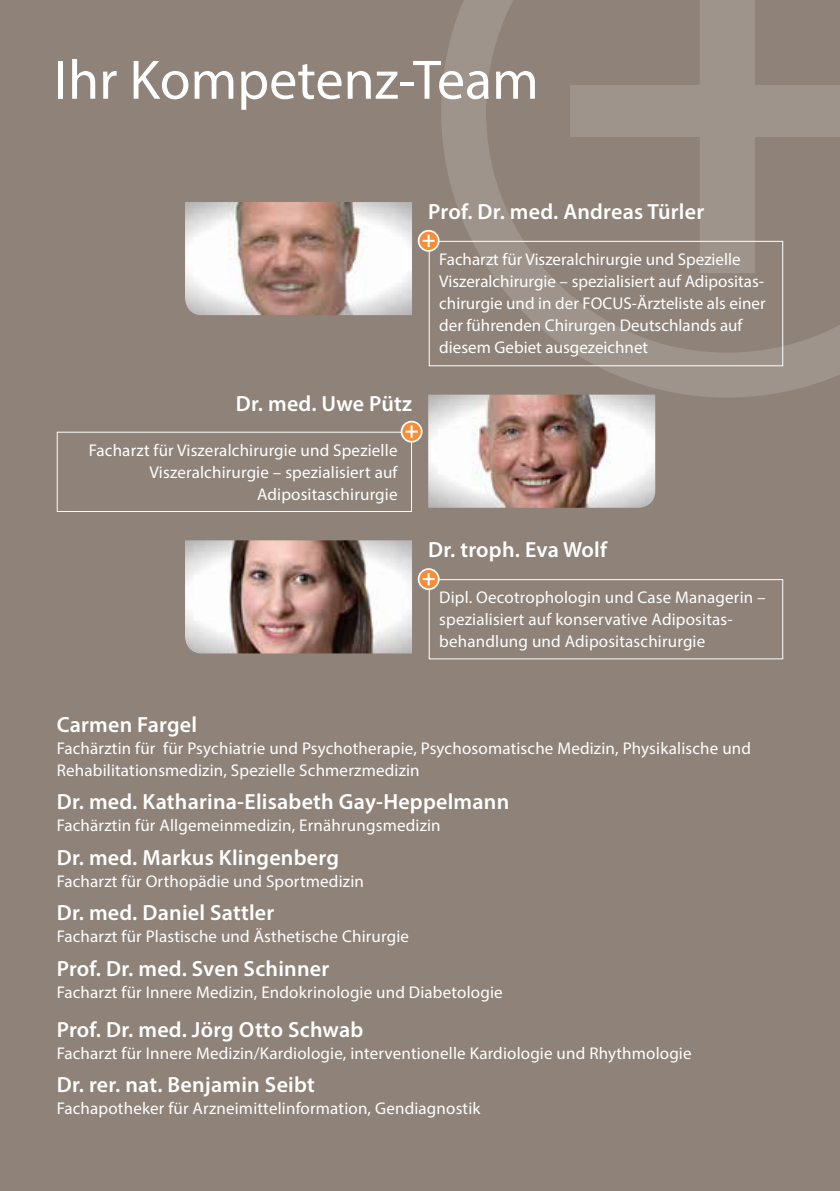
<style>
.page{position:relative;width:840px;height:1191px;background:#fff}
.page>*{position:absolute;margin:0;border:0;box-sizing:border-box;transform-origin:0 0}
.t1{font:56px "Myriad Pro";color:#fff}
.t2{font:600 22px "Myriad Pro";letter-spacing:.01em;color:#fff}
.t3{font:17px/22px "Myriad Pro";letter-spacing:.01em;color:#fff}
</style>
<div class="page">
<div style="left:0;top:0;width:839px;height:1191px;background:#8e8279"></div>
<svg style="left:441px;top:0;width:398px;height:397px"></svg>
<svg style="left:569px;top:0;width:270px;height:273px"></svg>
<img style="left:185px;top:202px;width:227px;height:113px">
<div style="left:428px;top:241px;width:354px;height:125px;border:1px solid #fff"></div>
<svg style="left:418px;top:231px;width:20px;height:20px"></svg>
<div style="left:417px;top:230px;width:22px;height:22px;border:2px solid #fff;border-radius:50%"></div>
<svg style="left:422px;top:235px;width:12px;height:12px"></svg>
<img style="left:428px;top:394px;width:227px;height:114px">
<div style="left:57px;top:432px;width:355px;height:80px;border:1px solid #fff"></div>
<svg style="left:401px;top:421px;width:20px;height:21px"></svg>
<div style="left:400px;top:421px;width:22px;height:21px;border:2px solid #fff;border-radius:50%"></div>
<svg style="left:405px;top:425px;width:12px;height:13px"></svg>
<img style="left:185px;top:540px;width:227px;height:113px">
<div style="left:428px;top:579px;width:354px;height:80px;border:1px solid #fff"></div>
<svg style="left:418px;top:569px;width:20px;height:20px"></svg>
<div style="left:417px;top:568px;width:22px;height:22px;border:2px solid #fff;border-radius:50%"></div>
<svg style="left:422px;top:573px;width:12px;height:12px"></svg>
<h1 class="t1" style="left:54px;top:45px;width:486px">I hr Kompetenz-Team</h1>
<p class="t2" style="left:236px;top:390px;width:177px">Dr. med. Uwe Pütz</p>
<p class="t3" style="left:89px;top:438px;width:310px;text-align:right">Facharzt für Viszeralchirurgie und Spezielle<br>Viszeralchirurgie – spezialisiert auf<br>Adipositaschirurgie</p>
<p class="t2" style="left:428px;top:197px;width:277px">Prof. Dr. med. Andreas Türler</p>
<p class="t3" style="left:439px;top:248px;width:327px">Facharzt für Viszeralchirurgie und Spezielle Viszeralchirurgie – spezialisiert auf Adipositas&shy;chirurgie und in der FOCUS-Ärzteliste als einer der führenden Chirurgen Deutschlands auf diesem Gebiet ausgezeichnet</p>
<p class="t2" style="left:428px;top:535px;width:180px">Dr. troph. Eva Wolf</p>
<p class="t3" style="left:439px;top:586px;width:328px">Dipl. Oecotrophologin und Case Managerin – spezialisiert auf konservative Adipositas&shy;behandlung und Adipositaschirurgie</p>
<p class="t2" style="left:57px;top:710px;width:142px">Carmen Fargel</p>
<p class="t3" style="left:57px;top:736px;width:695px">Fachärztin für für Psychiatrie und Psychotherapie, Psychosomatische Medizin, Physikalische und<br>Rehabilitationsmedizin, Spezielle Schmerzmedizin</p>
<p class="t2" style="left:57px;top:787px;width:454px">Dr. med. Katharina-Elisabeth Gay-Heppelmann</p>
<p class="t3" style="left:57px;top:814px;width:385px">Fachärztin für Allgemeinmedizin, Ernährungsmedizin</p>
<p class="t2" style="left:57px;top:843px;width:283px">Dr. med. Markus Klingenberg</p>
<p class="t3" style="left:57px;top:869px;width:308px">Facharzt für Orthopädie und Sportmedizin</p>
<p class="t2" style="left:57px;top:898px;width:219px">Dr. med. Daniel Sattler</p>
<p class="t3" style="left:57px;top:925px;width:353px">Facharzt für Plastische und Ästhetische Chirurgie</p>
<p class="t2" style="left:57px;top:954px;width:274px">Prof. Dr. med. Sven Schinner</p>
<p class="t3" style="left:57px;top:980px;width:447px">Facharzt für I nnere Medizin, Endokrinologie und Diabetologie</p>
<p class="t2" style="left:57px;top:1015px;width:308px">Prof. Dr. med. Jörg Otto Schwab</p>
<p class="t3" style="left:57px;top:1042px;width:636px">Facharzt für I nnere Medizin/Kardiologie, interventionelle Kardiologie und Rhythmologie</p>
<p class="t2" style="left:57px;top:1071px;width:259px">Dr. rer. nat. Benjamin Seibt</p>
<p class="t3" style="left:57px;top:1097px;width:425px">Fachapotheker für Arzneimittelinformation, Gendiagnostik</p>
</div>
